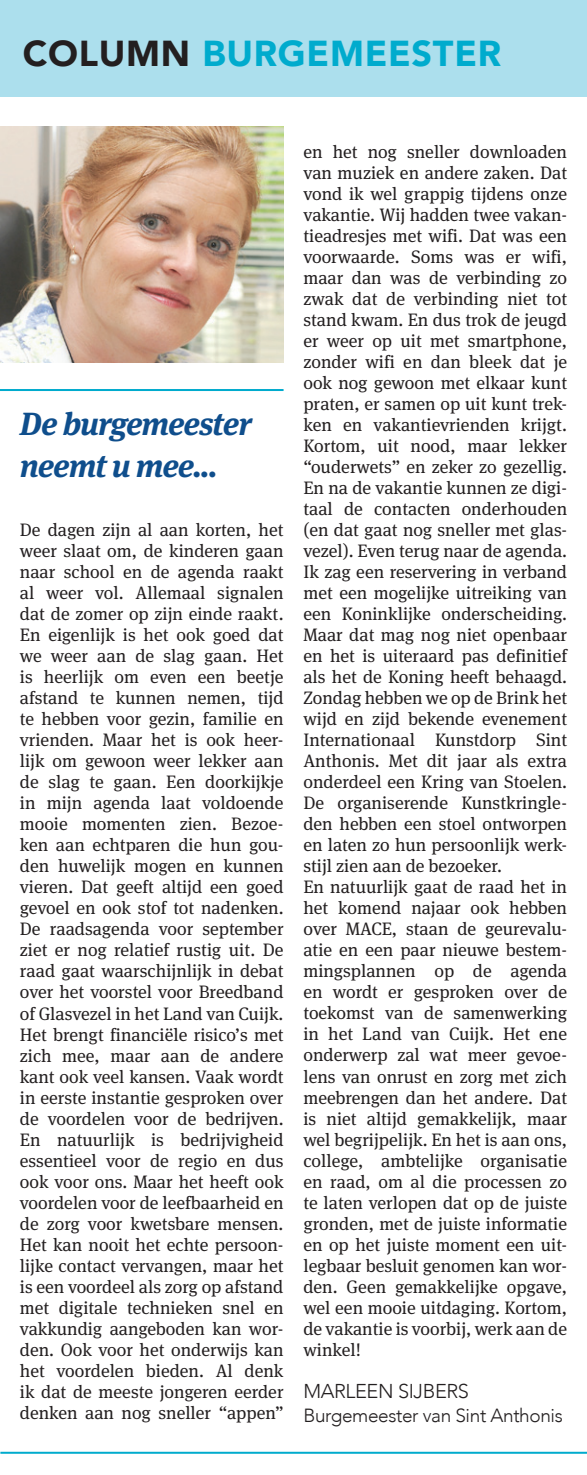
<style>
.page{position:relative;width:587px;height:1475px;background:#fff}
.page>*{position:absolute;margin:0;border:0;box-sizing:border-box;transform-origin:0 0}
.t1{font:900 36px "Avenir";letter-spacing:.02em;color:#00abcd}
.t2{font:italic 700 32px/42px "Meta Serif";letter-spacing:-.03em;color:#0f4e8c}
.t3{font:300 20px "Avenir";letter-spacing:-.02em;color:#231f20}
.t4{font:300 19px "Avenir";letter-spacing:-.02em;color:#231f20}
.t5{font:18px/21px "Meta Serif";color:#231f20;text-align:justify}
.s1{color:#231f20}
</style>
<div class="page">
<div style="left:0;top:0;width:587px;height:97px;background:#acdfed"></div>
<hr style="left:0;top:1451px;width:587px;height:2px;background:#00abcd">
<hr style="left:0;top:389px;width:283px;height:2px;background:#00abcd">
<img style="left:0;top:127px;width:283px;height:236px">
<h1 class="t1" style="left:23px;top:23px;width:480px"><span class="s1">COLUMN</span> BURGEMEESTER</h1>
<h2 class="t2" style="left:20px;top:399px;width:233px">De burgemeester neemt u mee...</h2>
<p class="t5" style="left:20px;top:519px;width:265px">De dagen zijn al aan korten, het weer slaat om, de kinderen gaan naar school en de agenda raakt al weer vol. Allemaal signalen dat de zomer op zijn einde raakt.<br>En eigenlijk is het ook goed dat we weer aan de slag gaan. Het is heerlijk om even een beetje afstand te kunnen nemen, tijd te hebben voor gezin, familie en vrienden. Maar het is ook heer&shy;lijk om gewoon weer lekker aan de slag te gaan. Een doorkijkje in mijn agenda laat voldoende mooie momenten zien. Bezoe&shy;ken aan echtparen die hun gou&shy;den huwelijk mogen en kunnen vieren. Dat geeft altijd een goed gevoel en ook stof tot nadenken.<br>De raadsagenda voor september ziet er nog relatief rustig uit. De raad gaat waarschijnlijk in debat over het voorstel voor Breedband of Glasvezel in het Land van Cuijk.<br>Het brengt financiële risico’s met zich mee, maar aan de andere kant ook veel kansen. Vaak wordt in eerste instantie gesproken over de voordelen voor de bedrijven.<br>En natuurlijk is bedrijvigheid essentieel voor de regio en dus ook voor ons. Maar het heeft ook voordelen voor de leefbaarheid en de zorg voor kwetsbare mensen.<br>Het kan nooit het echte persoon&shy;lijke contact vervangen, maar het is een voordeel als zorg op afstand met digitale technieken snel en vakkundig aangeboden kan wor&shy;den. Ook voor het onderwijs kan het voordelen bieden. Al denk ik dat de meeste jongeren eerder denken aan nog sneller “appen”</p>
<p class="t5" style="left:303px;top:141px;width:265px;text-align:left">en het nog sneller downloaden van muziek en andere zaken. Dat vond ik wel grappig tijdens onze vakantie. Wij hadden twee vakan&shy;tieadresjes met wifi. Dat was een voorwaarde. Soms was er wifi, maar dan was de verbinding zo zwak dat de verbinding niet tot stand kwam. En dus trok de jeugd er weer op uit met smartphone, zonder wifi en dan bleek dat je ook nog gewoon met elkaar kunt praten, er samen op uit kunt trek&shy;ken en vakantievrienden krijgt.<br>Kortom, uit nood, maar lekker “ouderwets” en zeker zo gezellig.<br>En na de vakantie kunnen ze digi&shy;taal de contacten onderhouden (en dat gaat nog sneller met glas&shy;vezel). Even terug naar de agenda.<br>Ik zag een reservering in verband met een mogelijke uitreiking van een Koninklijke onderscheiding.<br>Maar dat mag nog niet openbaar en het is uiteraard pas definitief als het de Koning heeft behaagd.<br>Zondag hebben we op de Brink het wijd en zijd bekende evenement<br>Internationaal Kunstdorp Sint<br>Anthonis. Met dit jaar als extra onderdeel een Kring van Stoelen.<br>De organiserende Kunstkringle&shy;den hebben een stoel ontworpen en laten zo hun persoonlijk werk&shy;stijl zien aan de bezoeker.<br>En natuurlijk gaat de raad het in het komend najaar ook hebben over MACE, staan de geurevalu&shy;atie en een paar nieuwe bestem&shy;mingsplannen op de agenda en wordt er gesproken over de toekomst van de samenwerking in het Land van Cuijk. Het ene onderwerp zal wat meer gevoe&shy;lens van onrust en zorg met zich meebrengen dan het andere. Dat is niet altijd gemakkelijk, maar wel begrijpelijk. En het is aan ons, college, ambtelijke organisatie en raad, om al die processen zo te laten verlopen dat op de juiste gronden, met de juiste informatie en op het juiste moment een uit&shy;legbaar besluit genomen kan wor&shy;den. Geen gemakkelijke opgave, wel een mooie uitdaging. Kortom, de vakantie is voorbij, werk aan de winkel!</p>
<p class="t3" style="left:303px;top:1378px;width:167px">MARLEEN SIJBERS</p>
<p class="t4" style="left:303px;top:1403px;width:261px">Burgemeester van Sint Anthonis</p>
</div>
